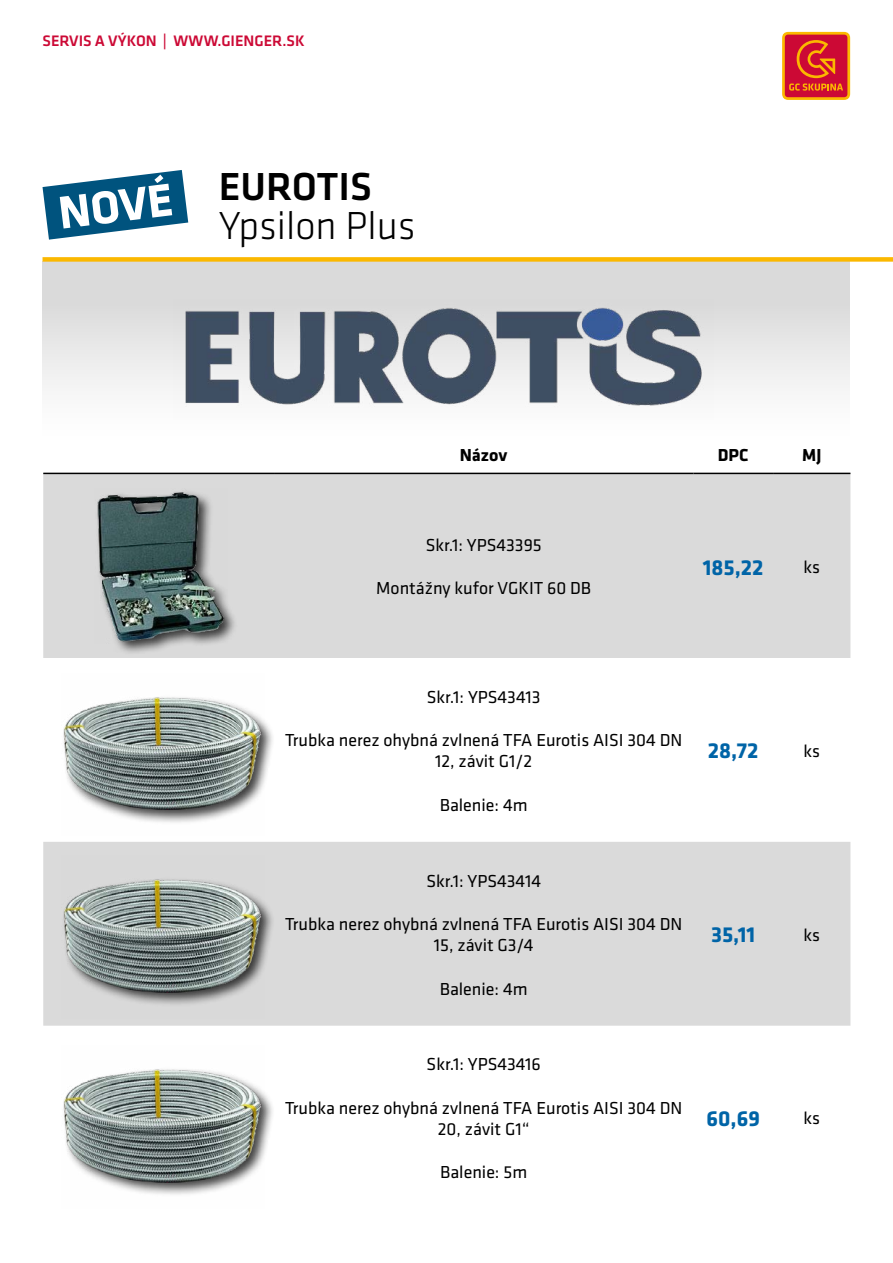
<style>
.page{position:relative;width:893px;height:1263px;background:#fff}
.page>*{position:absolute;margin:0;border:0;box-sizing:border-box;transform-origin:0 0}
.t1{font:300 40.5px "GC Klavika Fein";color:#000}
.t2{font:500 40.5px "GC Klavika";color:#000}
.t3{font:700 22.5px "GC Klavika";color:#0064a7}
.t4{font:18px/21.6px "GC Klavika";color:#000;text-align:center}
.t5{font:700 18px "GC Klavika";color:#000}
.t6{font:500 15px "GC Klavika Head";color:#cc0935}
</style>
<div class="page">
<div style="left:43px;top:262px;width:807px;height:174px;background:linear-gradient(to bottom,#d3d3d3,#fff)"></div>
<div style="left:43px;top:257px;width:850px;height:5px;background:#fbb800"></div>
<svg style="left:782px;top:32px;width:68px;height:68px"></svg>
<div style="left:785px;top:35px;width:62px;height:62px;background:#cc0935;border-radius:3px"></div>
<svg style="left:789px;top:40px;width:54px;height:51px"></svg>
<svg style="left:43px;top:170px;width:145px;height:70px"></svg>
<div style="left:43px;top:474px;width:807px;height:184px;background:#dadada"></div>
<div style="left:43px;top:842px;width:807px;height:184px;background:#dadada"></div>
<hr style="left:43px;top:473px;width:231px;height:1px;background:#000">
<hr style="left:274px;top:473px;width:419px;height:1px;background:#000">
<hr style="left:693px;top:473px;width:80px;height:1px;background:#000">
<hr style="left:773px;top:473px;width:77px;height:1px;background:#000">
<div style="left:95px;top:488px;width:143px;height:169px;background:#000;opacity:.75"></div>
<img style="left:94px;top:488px;width:134px;height:156px">
<div style="left:61px;top:694px;width:215px;height:131px;background:#000;opacity:.75"></div>
<img style="left:61px;top:694px;width:203px;height:131px">
<div style="left:61px;top:877px;width:215px;height:130px;background:#000;opacity:.75"></div>
<img style="left:61px;top:856px;width:203px;height:162px">
<div style="left:61px;top:1067px;width:215px;height:130px;background:#000;opacity:.75"></div>
<img style="left:61px;top:1067px;width:203px;height:130px">
<img style="left:173px;top:299px;width:540px;height:121px">
<p class="t6" style="left:43px;top:30px;width:264px">SERVIS A VÝKON WWW.GIENGER.SK</p>
<p class="t6" style="left:163px;top:30px;width:6px">|</p>
<h1 class="t2" style="left:219px;top:160px;width:155px">EUROTIS</h1>
<h1 class="t1" style="left:219px;top:202px;width:198px">Ypsilon Plus</h1>
<p class="t5" style="left:460px;top:442px;width:49px">Názov</p>
<p class="t5" style="left:718px;top:442px;width:32px">DPC</p>
<p class="t5" style="left:802px;top:442px;width:21px">MJ</p>
<p class="t4" style="left:426px;top:534px;width:118px">Skr.1: YPS43395</p>
<p class="t4" style="left:376px;top:577px;width:216px">Montážny kufor VGKIT 60 DB</p>
<p class="t3" style="left:703px;top:551px;width:62px">185,22</p>
<p class="t4" style="left:803px;top:555px;width:18px">ks</p>
<p class="t4" style="left:427px;top:685px;width:115px">Skr.1: YPS43413</p>
<p class="t4" style="left:285px;top:728px;width:399px">Trubka nerez ohybná zvlnená TFA Eurotis AISI 304 DN<br>12, závit G1/2</p>
<p class="t4" style="left:440px;top:793px;width:89px">Balenie: 4m</p>
<p class="t4" style="left:426px;top:869px;width:116px">Skr.1: YPS43414</p>
<p class="t4" style="left:285px;top:912px;width:399px">Trubka nerez ohybná zvlnená TFA Eurotis AISI 304 DN<br>15, závit G3/4</p>
<p class="t4" style="left:440px;top:977px;width:89px">Balenie: 4m</p>
<p class="t4" style="left:427px;top:1053px;width:116px">Skr.1: YPS43416</p>
<p class="t4" style="left:285px;top:1096px;width:399px">Trubka nerez ohybná zvlnená TFA Eurotis AISI 304 DN<br>20, závit G1“</p>
<p class="t4" style="left:440px;top:1161px;width:89px">Balenie: 5m</p>
<p class="t3" style="left:708px;top:735px;width:52px">28,72</p>
<p class="t4" style="left:803px;top:739px;width:18px">ks</p>
<p class="t3" style="left:711px;top:918px;width:46px">35,11</p>
<p class="t4" style="left:803px;top:923px;width:18px">ks</p>
<p class="t3" style="left:707px;top:1102px;width:55px">60,69</p>
<p class="t4" style="left:803px;top:1107px;width:18px">ks</p>
</div>
